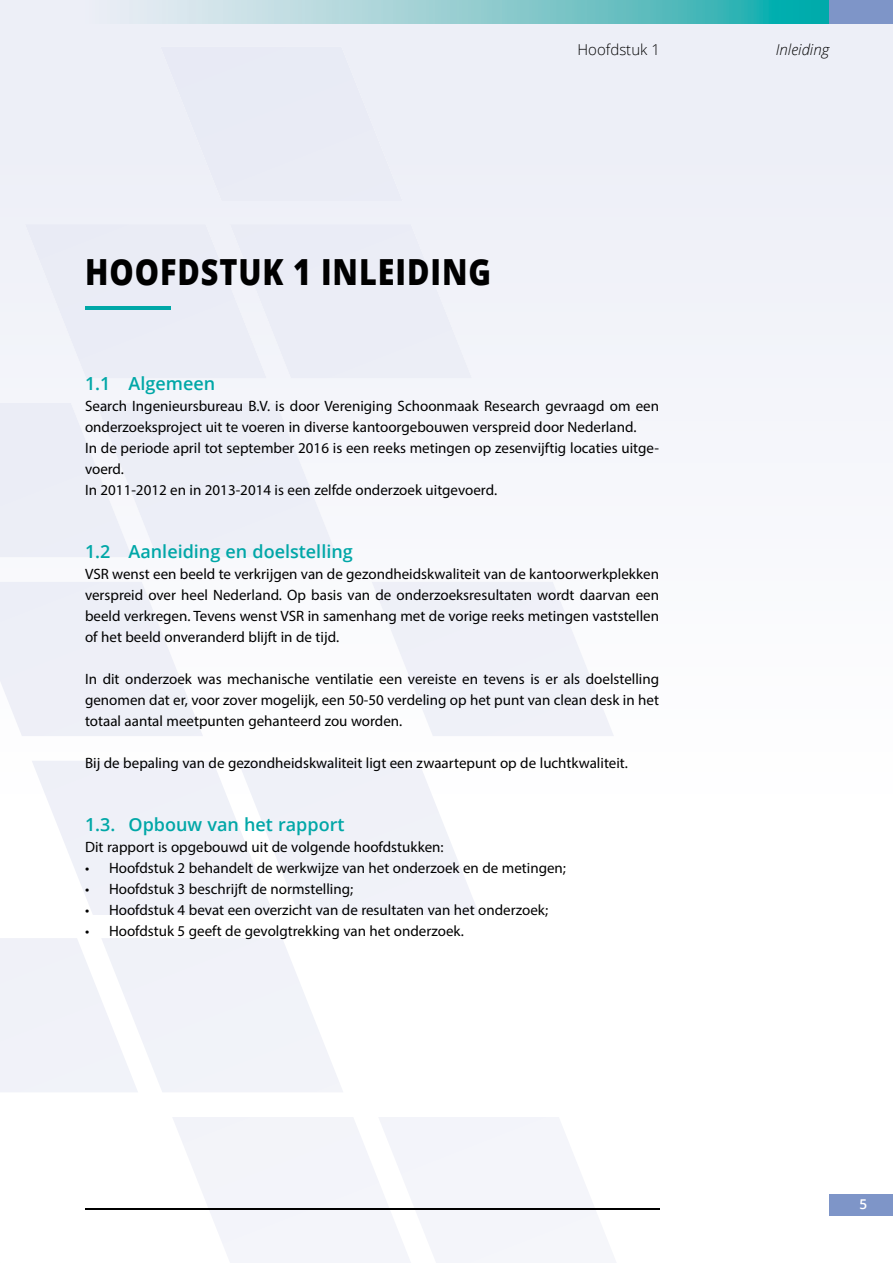
<style>
.page{position:relative;width:893px;height:1263px;background:#fff}
.page>*{position:absolute;margin:0;border:0;box-sizing:border-box;transform-origin:0 0}
.t1{font:800 36px "Open Sans";letter-spacing:.03em;color:#000;scale:.85 1}
.t2{font:600 18px "Open Sans";color:#00a7a7}
.t3{font:15px/21px "Myriad Pro";color:#000;text-align:justify}
.t4{font:300 15px "Open Sans";color:#000}
.t5{font:italic 300 15px "Open Sans";color:#000}
.t6{font:600 13.5px "Open Sans";color:#fff}
</style>
<div class="page">
<div style="left:0;top:0;width:893px;height:421px;background:#eef0f8"></div>
<svg style="left:173px;top:1117px;width:423px;height:146px"></svg>
<svg style="left:0;top:938px;width:343px;height:154px"></svg>
<svg style="left:32px;top:761px;width:447px;height:154px"></svg>
<svg style="left:372px;top:582px;width:242px;height:154px"></svg>
<svg style="left:0;top:582px;width:203px;height:154px"></svg>
<svg style="left:0;top:403px;width:338px;height:154px"></svg>
<div style="left:25px;top:224px;width:447px;height:154px;background:#ebedf6"></div>
<div style="left:160px;top:47px;width:243px;height:154px;background:#e9ebf5"></div>
<img style="left:85px;top:0;width:744px;height:23px">
<div style="left:829px;top:0;width:64px;height:23px;background:#7e95c8"></div>
<hr style="left:85px;top:1208px;width:574px;height:2px;background:#000">
<div style="left:829px;top:1194px;width:64px;height:21px;background:#7e95c8"></div>
<hr style="left:85px;top:306px;width:85px;height:3px;background:#00a7a7">
<h1 class="t1" style="left:85px;top:245px;width:479px">HOOFDSTUK 1 INLEIDING</h1>
<p class="t4" style="left:577px;top:39px;width:84px">Hoofdstuk 1</p>
<p class="t5" style="left:776px;top:39px;width:55px">Inleiding</p>
<p class="t2" style="left:85px;top:371px;width:132px">1.1 Algemeen</p>
<p class="t3" style="left:85px;top:395px;width:576px;text-align:left">Search Ingenieursbureau B.V. is door Vereniging Schoonmaak Research gevraagd om een onderzoeksproject uit te voeren in diverse kantoorgebouwen verspreid door Nederland.<br>In de periode april tot september 2016 is een reeks metingen op zesenvijftig locaties uitge&shy;voerd.<br>In 2011-2012 en in 2013-2014 is een zelfde onderzoek uitgevoerd.</p>
<p class="t2" style="left:85px;top:539px;width:269px">1.2 Aanleiding en doelstelling</p>
<p class="t3" style="left:85px;top:563px;width:576px">VSR wenst een beeld te verkrijgen van de gezondheidskwaliteit van de kantoorwerkplekken verspreid over heel Nederland. Op basis van de onderzoeksresultaten wordt daarvan een beeld verkregen. Tevens wenst VSR in samenhang met de vorige reeks metingen vaststellen of het beeld onveranderd blijft in de tijd.</p>
<p class="t3" style="left:85px;top:668px;width:576px">In dit onderzoek was mechanische ventilatie een vereiste en tevens is er als doelstelling genomen dat er, voor zover mogelijk, een 50-50 verdeling op het punt van clean desk in het totaal aantal meetpunten gehanteerd zou worden.</p>
<p class="t3" style="left:85px;top:752px;width:544px">Bij de bepaling van de gezondheidskwaliteit ligt een zwaartepunt op de luchtkwaliteit.</p>
<p class="t2" style="left:85px;top:812px;width:261px">1.3. Opbouw van het rapport</p>
<p class="t3" style="left:85px;top:836px;width:360px">Dit rapport is opgebouwd uit de volgende hoofdstukken:</p>
<p class="t3" style="left:85px;top:857px;width:482px">• Hoofdstuk 2 behandelt de werkwijze van het onderzoek en de metingen;</p>
<p class="t3" style="left:85px;top:878px;width:270px">• Hoofdstuk 3 beschrijft de normstelling;</p>
<p class="t3" style="left:85px;top:899px;width:465px">• Hoofdstuk 4 bevat een overzicht van de resultaten van het onderzoek;</p>
<p class="t3" style="left:85px;top:920px;width:380px">• Hoofdstuk 5 geeft de gevolgtrekking van het onderzoek.</p>
<p class="t6" style="left:859px;top:1195px;width:9px">5</p>
</div>
